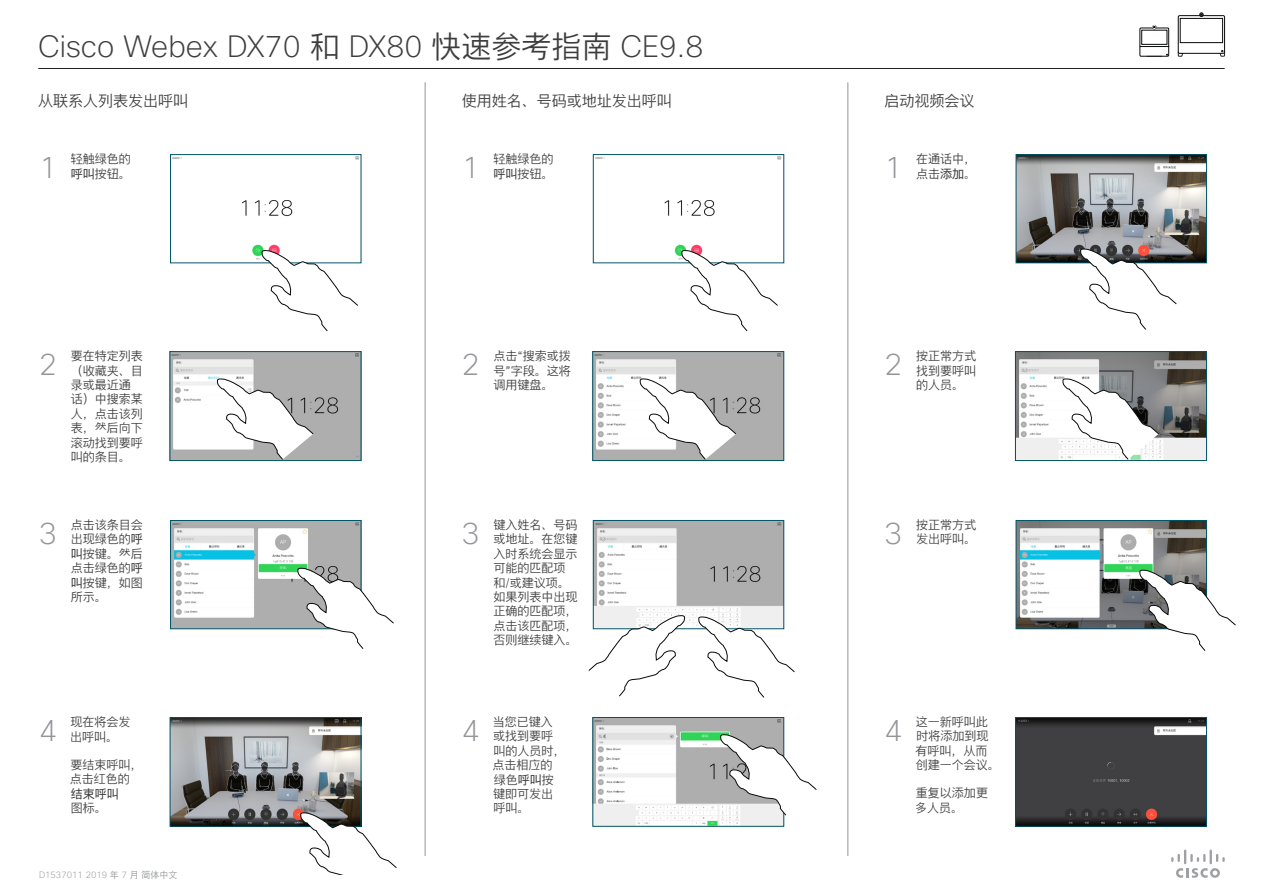
<style>
.page{position:relative;width:1263px;height:893px;background:#fff}
.page>*{position:absolute;margin:0;border:0;box-sizing:border-box;transform-origin:0 0}
.Subhead1{font:200 30px "Cisco Sans";color:#3e3e3f}
.t1{font:200 30px "Cisco Sans";color:#939598}
.Subhead1-2{font:15px "Cisco Sans CHS Light";color:#3e3e3f}
.CartoonAnnotation{font:12px/14.4px "Cisco Sans CHS Light";color:#3e3e3f}
.t2{font:200 9px "Cisco Sans";color:#939598}
.s1{font-family:"Cisco Sans CHS Light";font-weight:400}
.s2{font-family:"Cisco Sans CHS"}
.s3{font-family:"Cisco Sans";font-weight:200}
</style>
<div class="page">
<img style="left:172px;top:719px;width:187px;height:105px">
<div style="left:170px;top:717px;width:191px;height:109px;border:1px solid #005467"></div>
<img style="left:172px;top:156px;width:187px;height:104px">
<div style="left:170px;top:154px;width:191px;height:109px;border:1px solid #005467"></div>
<svg style="left:262px;top:250px;width:96px;height:81px"></svg>
<img style="left:172px;top:522px;width:187px;height:105px">
<div style="left:170px;top:520px;width:191px;height:109px;border:1px solid #005467"></div>
<svg style="left:297px;top:567px;width:97px;height:82px"></svg>
<svg style="left:300px;top:812px;width:97px;height:63px"></svg>
<img style="left:172px;top:354px;width:187px;height:105px">
<div style="left:170px;top:352px;width:191px;height:109px;border:1px solid #005467"></div>
<svg style="left:217px;top:378px;width:97px;height:82px"></svg>
<img style="left:595px;top:719px;width:187px;height:105px">
<div style="left:593px;top:717px;width:191px;height:109px;border:1px solid #005467"></div>
<img style="left:595px;top:156px;width:187px;height:104px">
<div style="left:593px;top:154px;width:191px;height:109px;border:1px solid #005467"></div>
<svg style="left:681px;top:250px;width:97px;height:81px"></svg>
<img style="left:595px;top:522px;width:187px;height:104px">
<div style="left:593px;top:520px;width:191px;height:109px;border:1px solid #005467"></div>
<svg style="left:698px;top:616px;width:97px;height:82px"></svg>
<svg style="left:588px;top:615px;width:97px;height:81px"></svg>
<svg style="left:720px;top:734px;width:97px;height:81px"></svg>
<img style="left:595px;top:353px;width:187px;height:106px">
<div style="left:593px;top:351px;width:191px;height:110px;border:1px solid #005467"></div>
<svg style="left:640px;top:378px;width:96px;height:82px"></svg>
<img style="left:1017px;top:719px;width:187px;height:105px">
<div style="left:1015px;top:717px;width:191px;height:109px;border:1px solid #005467"></div>
<img style="left:1018px;top:156px;width:186px;height:105px">
<div style="left:1016px;top:154px;width:190px;height:109px;border:1px solid #005467"></div>
<svg style="left:1080px;top:248px;width:97px;height:82px"></svg>
<img style="left:1018px;top:522px;width:186px;height:105px">
<div style="left:1016px;top:520px;width:190px;height:109px;border:1px solid #005467"></div>
<svg style="left:1139px;top:569px;width:97px;height:82px"></svg>
<img style="left:1017px;top:353px;width:187px;height:106px">
<div style="left:1015px;top:351px;width:191px;height:110px;border:1px solid #005467"></div>
<svg style="left:1062px;top:378px;width:97px;height:82px"></svg>
<hr style="left:425px;top:82px;width:1px;height:774px;background:#939598">
<hr style="left:847px;top:82px;width:1px;height:774px;background:#939598">
<svg style="left:1171px;top:849px;width:54px;height:29px"></svg>
<svg style="left:1139px;top:25px;width:30px;height:32px"></svg>
<svg style="left:1178px;top:13px;width:47px;height:44px"></svg>
<hr style="left:38px;top:68px;width:1187px;height:1px;background:#231f20">
<h1 class="Subhead1" style="left:38px;top:27px;width:667px">Cisco Webex DX70 <span class="s1">和</span> DX80 <span class="s1">快速参考指南</span> CE9.8</h1>
<h1 class="Subhead1-2" style="left:38px;top:91px;width:152px">从联系人列表发出呼叫</h1>
<h1 class="Subhead1-2" style="left:462px;top:91px;width:211px">使用姓名、号码或地址发出呼叫</h1>
<h1 class="Subhead1-2" style="left:884px;top:91px;width:91px">启动视频会议</h1>
<p class="t1" style="left:39px;top:149px;width:20px">1</p>
<p class="CartoonAnnotation" style="left:71px;top:152px;width:62px">轻触绿色的<span class="s2">呼叫</span>按钮。</p>
<p class="t1" style="left:462px;top:149px;width:19px">1</p>
<p class="CartoonAnnotation" style="left:493px;top:152px;width:61px">轻触绿色的<span class="s2">呼叫</span>按钮。</p>
<p class="t1" style="left:884px;top:149px;width:19px">1</p>
<p class="CartoonAnnotation" style="left:916px;top:152px;width:61px">在通话中，点击<span class="s2">添加</span>。</p>
<p class="t1" style="left:39px;top:346px;width:20px">2</p>
<p class="CartoonAnnotation" style="left:71px;top:349px;width:74px">要在特定列表（收藏夹、目录或最近通话）中搜索某人，点击该列表，然后向下滚动找到要呼叫的条目。</p>
<p class="t1" style="left:462px;top:346px;width:19px">2</p>
<p class="CartoonAnnotation" style="left:493px;top:349px;width:79px;text-align:justify">点击“搜索或拨号”字段。这将调用键盘。</p>
<p class="t1" style="left:884px;top:346px;width:19px">2</p>
<p class="CartoonAnnotation" style="left:916px;top:349px;width:61px;text-align:justify">按正常方式找到要呼叫的人员。</p>
<p class="t1" style="left:39px;top:515px;width:20px">3</p>
<p class="CartoonAnnotation" style="left:71px;top:518px;width:74px;text-align:justify">点击该条目会出现绿色的<span class="s2">呼叫</span>按键。然后点击绿色的<span class="s2">呼叫</span>按键，如图所示。</p>
<p class="t1" style="left:462px;top:514px;width:19px">3</p>
<p class="CartoonAnnotation" style="left:493px;top:518px;width:85px">键入姓名、号码或地址。在您键入时系统会显示可能的匹配项和<span class="s3">/</span>或建议项。如果列表中出现正确的匹配项，点击该匹配项，否则继续键入。</p>
<p class="t1" style="left:884px;top:514px;width:19px">3</p>
<p class="CartoonAnnotation" style="left:916px;top:518px;width:61px">按正常方式发出呼叫。</p>
<p class="t1" style="left:462px;top:711px;width:19px">4</p>
<p class="CartoonAnnotation" style="left:916px;top:715px;width:86px">这一新呼叫此时将添加到现有呼叫，从而创建一个会议。</p>
<p class="CartoonAnnotation" style="left:915px;top:786px;width:74px">重复以添加更多人员。</p>
<p class="t1" style="left:39px;top:712px;width:20px">4</p>
<p class="CartoonAnnotation" style="left:493px;top:715px;width:74px">当您已键入或找到要呼叫的人员时，点击相应的绿色<span class="s2">呼叫</span>按键即可发出呼叫。</p>
<p class="CartoonAnnotation" style="left:70px;top:715px;width:62px">现在将会发出呼叫。</p>
<p class="CartoonAnnotation" style="left:70px;top:757px;width:74px">要结束呼叫，点击红色的<span class="s2">结束呼叫<br></span>图标。</p>
<p class="t1" style="left:884px;top:711px;width:19px">4</p>
<p class="t2" style="left:39px;top:869px;width:140px">D1537011 2019 <span class="s1">年</span> 7 <span class="s1">月 简体中文</span></p>
</div>
